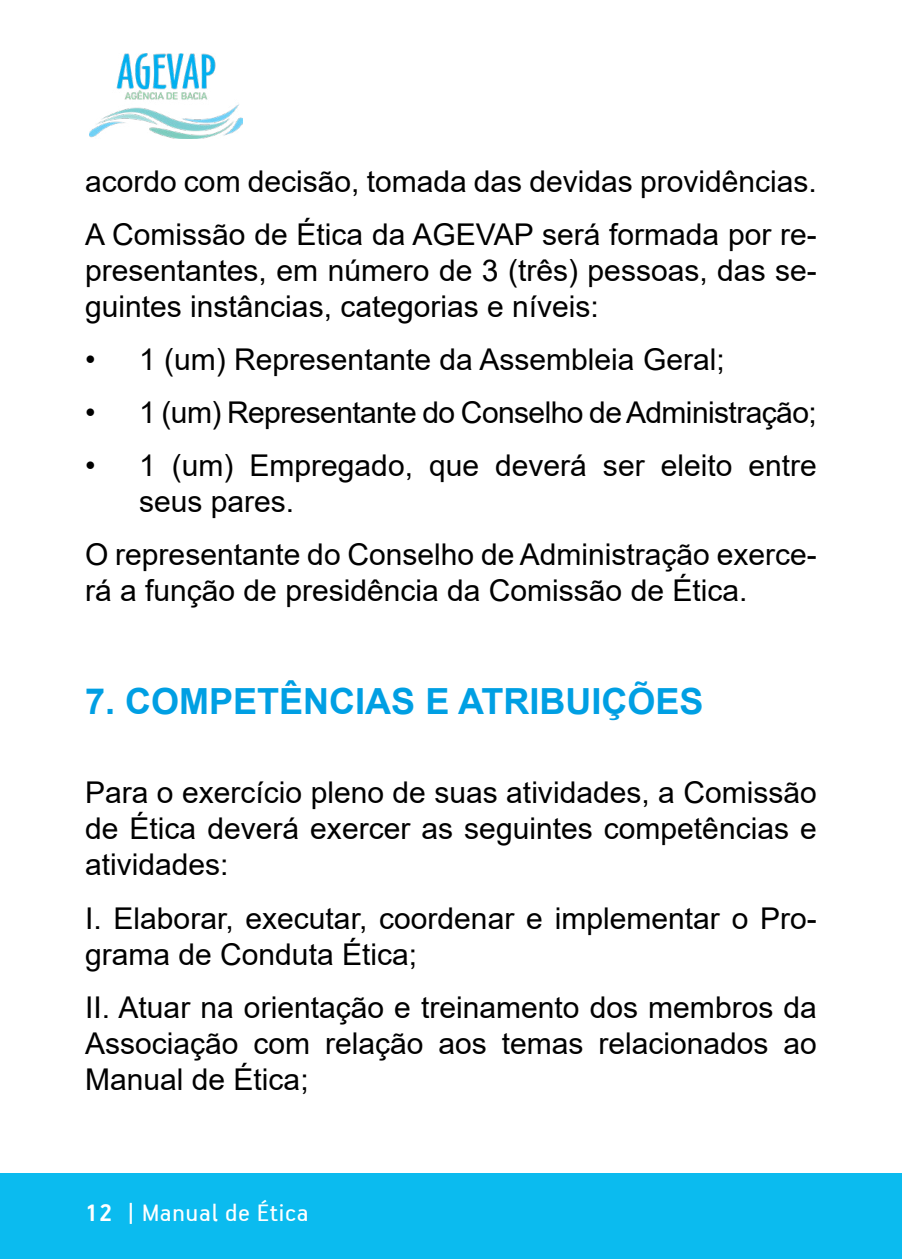
<style>
.page{position:relative;width:902px;height:1259px;background:#fff}
.page>*{position:absolute;margin:0;border:0;box-sizing:border-box;transform-origin:0 0}
.t1{font:700 36px "Arial";color:#009fe3}
.t2{font:30px/36px "Arial";color:#000}
.t3{font:30px "Arial";letter-spacing:-.02em;color:#000}
.t4{font:27px "PF Handbook Pro";letter-spacing:.03em;color:#fff}
.s1{font-weight:700}
</style>
<div class="page">
<div style="left:0;top:1174px;width:901px;height:85px;background:#0bbbef"></div>
<img style="left:90px;top:54px;width:152px;height:85px">
<p class="t2" style="left:85px;top:155px;width:733px;line-height:53.1px">acordo com decisão, tomada das devidas providências.<br>A Comissão de Ética da AGEVAP será formada por re-</p>
<p class="t2" style="left:85px;top:252px;width:733px">presentantes, em número de 3 (três) pessoas, das se&shy;guintes instâncias, categorias e níveis:</p>
<p class="t2" style="left:85px;top:341px;width:641px">• 1 (um) Representante da Assembleia Geral;</p>
<p class="t3" style="left:85px;top:392px;width:733px">• 1 (um) Representante do Conselho de Administração;</p>
<p class="t2" style="left:139px;top:447px;width:679px;text-indent:-54px">• 1 (um) Empregado, que deverá ser eleito entre seus pares.</p>
<p class="t2" style="left:85px;top:536px;width:733px">O representante do Conselho de Administração exerce&shy;rá a função de presidência da Comissão de Ética.</p>
<p class="t1" style="left:85px;top:676px;width:620px">7. COMPETÊNCIAS E ATRIBUIÇÕES</p>
<p class="t2" style="left:85px;top:774px;width:733px;text-align:justify">Para o exercício pleno de suas atividades, a Comissão de Ética deverá exercer as seguintes competências e atividades:</p>
<p class="t2" style="left:85px;top:899px;width:733px">I. Elaborar, executar, coordenar e implementar o Pro&shy;grama de Conduta Ética;</p>
<p class="t2" style="left:85px;top:988px;width:733px;text-align:justify">II. Atuar na orientação e treinamento dos membros da Associação com relação aos temas relacionados ao Manual de Ética;</p>
<p class="t4" style="left:85px;top:1196px;width:225px"><span class="s1">12 |</span> Manual de Ética</p>
</div>
